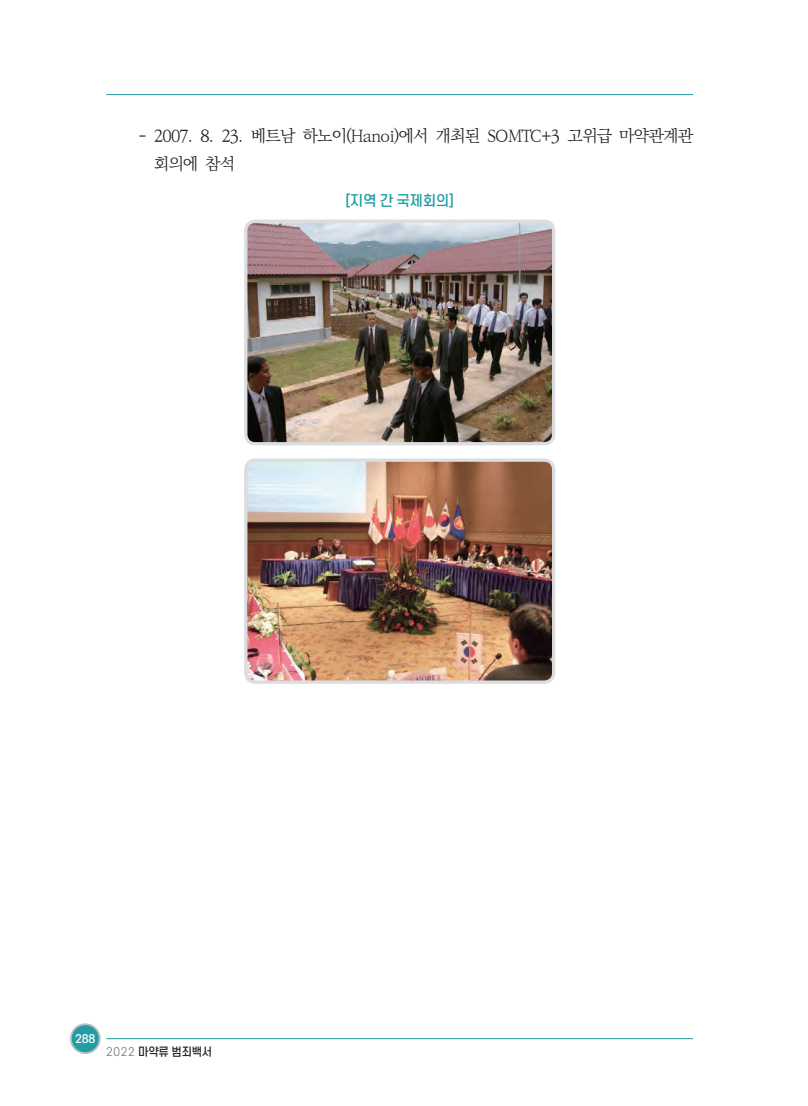
<style>
.page{position:relative;width:808px;height:1106px;background:#fff}
.page>*{position:absolute;margin:0;border:0;box-sizing:border-box;transform-origin:0 0}
.t1{font:300 16.5px/28.5px "Ko Pub Batang";letter-spacing:-.05em;color:#231f20}
.t2{font:500 14.25px "S Core Dream 5";letter-spacing:-.04em;color:#219da3}
.t3{font:500 11.25px "S Core Dream 5";letter-spacing:-.03em;color:#231f20}
.t4{font:500 11.25px "S Core Dream 5";color:#fff}
.s1{font-family:"S Core Dream 3";font-weight:300;color:#5d6064}
</style>
<div class="page">
<hr style="left:106px;top:94px;width:587px;height:1px;background:#219da3">
<hr style="left:106px;top:1038px;width:587px;height:1px;background:#219da3">
<div style="left:71px;top:1024px;width:29px;height:29px;background:#219da3;border-radius:50%"></div>
<div style="left:70px;top:1023px;width:31px;height:31px;border:2px solid #bcbdc0;border-radius:50%"></div>
<img style="left:248px;top:223px;width:303px;height:218px">
<div style="left:244px;top:219px;width:311px;height:226px;border:3px solid #dcdddf;border-radius:9px"></div>
<img style="left:248px;top:462px;width:303px;height:218px">
<div style="left:244px;top:458px;width:311px;height:226px;border:3px solid #dcdddf;border-radius:9px"></div>
<p class="t1" style="left:154px;top:122px;width:541px;text-indent:-15px">- 2007. 8. 23. 베트남 하노이(Hanoi)에서 개최된 SOMTC+3 고위급 마약관계관 회의에 참석</p>
<p class="t2" style="left:345px;top:190px;width:110px">[지역 간 국제회의]</p>
<p class="t4" style="left:75px;top:1030px;width:22px">288</p>
<p class="t3" style="left:106px;top:1043px;width:108px"><span class="s1">2022</span> 마약류 범죄백서</p>
</div>
